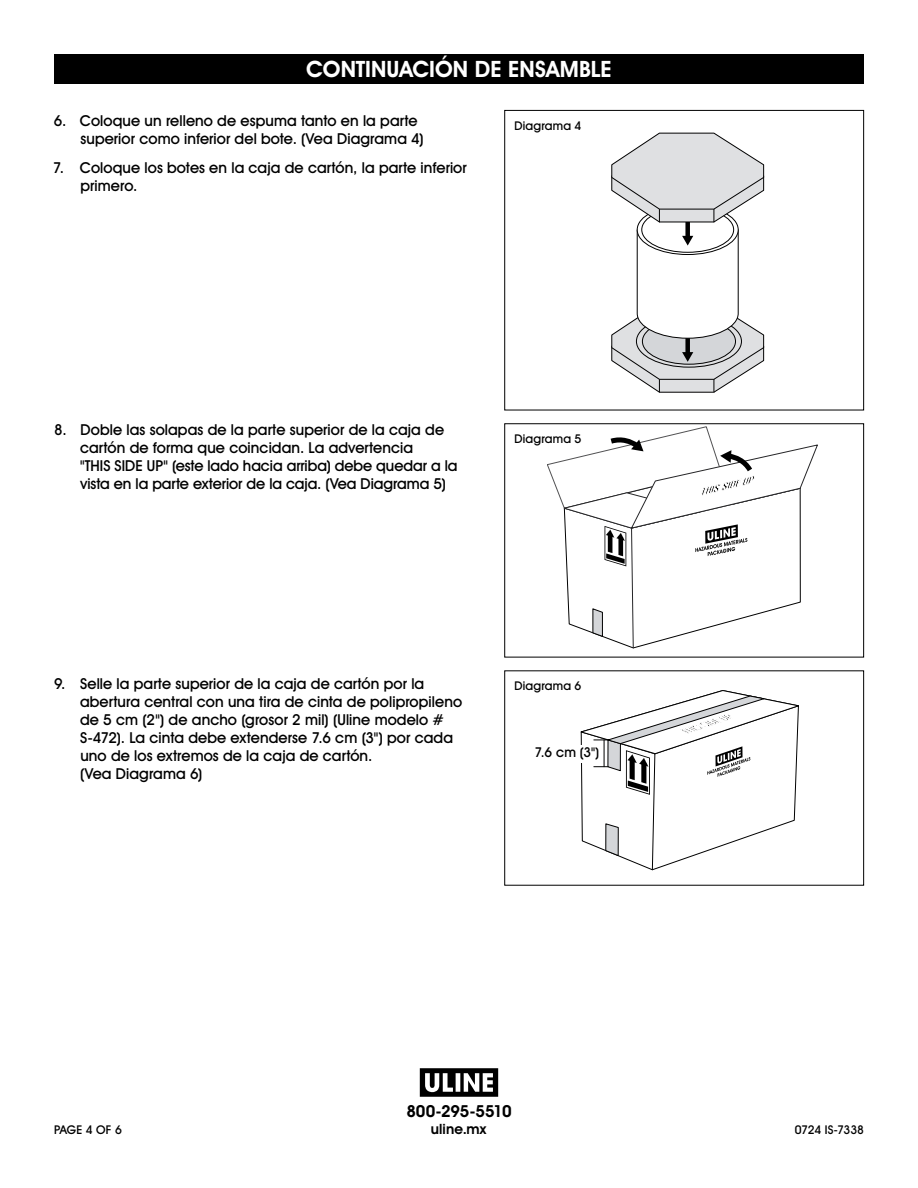
<style>
.page{position:relative;width:918px;height:1188px;background:#fff}
.page>*{position:absolute;margin:0;border:0;box-sizing:border-box;transform-origin:0 0}
.t1{font:700 22.5px "Uline Two Knine";letter-spacing:.005em;color:#fff}
.t2{font:700 16.5px "Uline Two Knine";letter-spacing:-.015em;color:#000}
.t3{font:15px/18px "Uline Two Knine";letter-spacing:.005em;color:#000}
.t4{font:700 14.25px "Uline Two Knine";letter-spacing:.01em;color:#000}
.t5{font:13.5px "Uline Two Knine";color:#000}
.t6{font:12px "Uline Two Knine";letter-spacing:.015em;color:#000}
.t7{font:12px "Uline Two Knine";letter-spacing:-.01em;color:#000}
</style>
<div class="page">
<div style="left:54px;top:54px;width:810px;height:30px;background:#000"></div>
<svg style="left:420px;top:1068px;width:78px;height:29px"></svg>
<svg style="left:611px;top:133px;width:153px;height:89px"></svg>
<div style="left:685px;top:222px;width:5px;height:15px;background:#000"></div>
<svg style="left:611px;top:229px;width:153px;height:164px"></svg>
<div style="left:504px;top:110px;width:360px;height:300px;border:1px solid #000"></div>
<svg style="left:547px;top:426px;width:271px;height:223px"></svg>
<div style="left:504px;top:423px;width:360px;height:234px;border:1px solid #000"></div>
<svg style="left:580px;top:690px;width:219px;height:180px"></svg>
<div style="left:504px;top:670px;width:360px;height:216px;border:1px solid #000"></div>
<div style="left:509px;top:745px;width:91px;height:17px;background:#fff"></div>
<h1 class="t1" style="left:306px;top:56px;width:307px">CONTINUACIÓN DE ENSAMBLE</h1>
<p class="t3" style="left:80px;top:111px;width:345px;text-indent:-27px">6. Coloque un relleno de espuma tanto en la parte superior como inferior del bote. (Vea Diagrama 4)</p>
<p class="t3" style="left:81px;top:158px;width:388px;text-indent:-28px">7. Coloque los botes en la caja de cartón, la parte inferior primero.</p>
<p class="t6" style="left:514px;top:118px;width:68px">Diagrama 4</p>
<p class="t3" style="left:80px;top:420px;width:379px;text-indent:-26px">8. Doble las solapas de la parte superior de la caja de cartón de forma que coincidan. La advertencia<br>"THIS SIDE UP" (este lado hacia arriba) debe quedar a la vista en la parte exterior de la caja. (Vea Diagrama 5)</p>
<p class="t6" style="left:514px;top:432px;width:68px">Diagrama 5</p>
<p class="t3" style="left:80px;top:674px;width:384px;text-indent:-26px">9. Selle la parte superior de la caja de cartón por la abertura central con una tira de cinta de polipropileno de 5 cm (2") de ancho (grosor 2 mil) (Uline modelo # S-472). La cinta debe extenderse 7.6 cm (3") por cada uno de los extremos de la caja de cartón.<br>(Vea Diagrama 6)</p>
<p class="t6" style="left:514px;top:679px;width:68px">Diagrama 6</p>
<p class="t5" style="left:535px;top:744px;width:66px">7.6 cm (3")</p>
<p class="t2" style="left:406px;top:1101px;width:107px">800-295-5510</p>
<p class="t4" style="left:431px;top:1120px;width:57px">uline.mx</p>
<p class="t6" style="left:54px;top:1122px;width:69px">PAGE 4 OF 6</p>
<p class="t7" style="left:795px;top:1122px;width:71px">0724 IS-7338</p>
</div>
